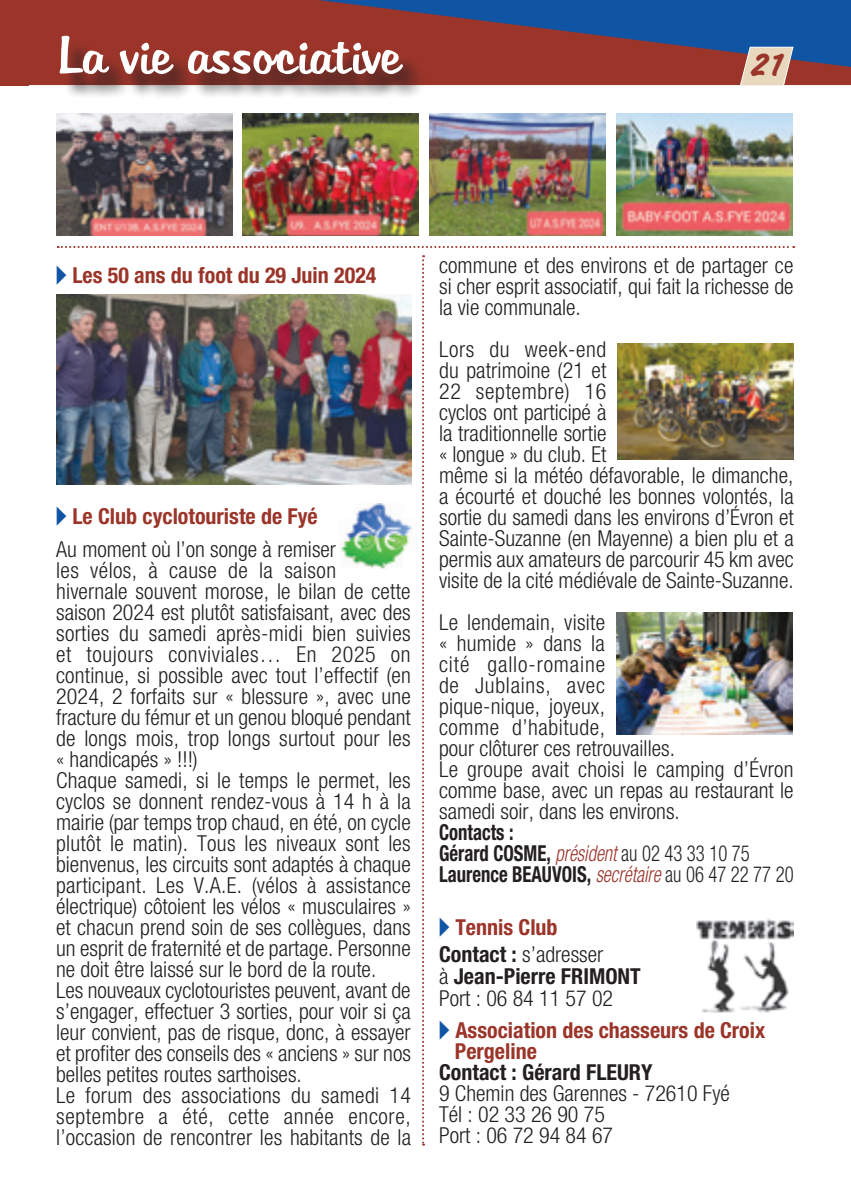
<style>
.page{position:relative;width:851px;height:1191px;background:#fff}
.page>*{position:absolute;margin:0;border:0;box-sizing:border-box;transform-origin:0 0}
.t1{font:52px "Hudson";color:#fff}
.t2{font:700 32px "Bellamy";color:#9b352a}
.t3{font:300 condensed 22px/21px "Helvetica Neue";color:#231f20}
.t4{font:700 condensed 22px/26.6px "Helvetica Neue";color:#9b352a}
.t5{font:700 condensed 22px/21px "Helvetica Neue";color:#231f20;scale:.85 1}
.t6{font:700 condensed 22px/22px "Helvetica Neue";color:#231f20}
.s1{font-family:"Newspaper Pi BT";font-weight:400;font-stretch:normal;color:#1055a4}
.s2{font-weight:700;color:#9b352a}
.s3{font-weight:300;font-style:italic;color:#9b352a}
.s4{font-weight:300}
.s5{color:#231f20}
.s6{font-weight:300;color:#231f20}
</style>
<div class="page">
<svg style="left:0;top:0;width:850px;height:85px;background:#6e3f51"></svg>
<div style="left:64px;top:39px;width:363px;height:60px;background:#231f20;opacity:.75"></div>
<svg style="left:739px;top:46px;width:55px;height:40px;background:#d0baaa"></svg>
<img style="left:616px;top:113px;width:176px;height:123px">
<img style="left:429px;top:113px;width:176px;height:123px">
<img style="left:242px;top:113px;width:176px;height:123px">
<img style="left:57px;top:113px;width:175px;height:122px">
<img style="left:57px;top:294px;width:354px;height:190px">
<img style="left:339px;top:503px;width:77px;height:66px">
<img style="left:617px;top:343px;width:176px;height:117px">
<img style="left:616px;top:612px;width:176px;height:122px">
<svg style="left:58px;top:246px;width:736px;height:2px"></svg>
<img style="left:696px;top:918px;width:97px;height:94px">
<svg style="left:422px;top:255px;width:2px;height:890px"></svg>
<h1 class="t1" style="left:57px;top:26px;width:345px">La vie associative</h1>
<h2 class="t2" style="left:749px;top:45px;width:36px">21</h2>
<p class="t4" style="left:56px;top:261px;width:322px"><span class="s1">V</span> Les 50 ans du foot du 29 Juin 2024</p>
<p class="t3" style="left:56px;top:500px;width:281px;line-height:32.4px"><span class="s1">V</span> <span class="s2">Le Club cyclotouriste de Fyé<br></span>Au moment où l’on songe à remiser</p>
<p class="t3" style="left:56px;top:559px;width:356px">les vélos, à cause de la saison hivernale souvent morose, le bilan de cette saison 2024 est plutôt satisfaisant, avec des sorties du samedi après-midi bien suivies et toujours conviviales… En 2025 on continue, si possible avec tout l’effectif (en 2024, 2 forfaits sur « blessure », avec une fracture du fémur et un genou bloqué pendant de longs mois, trop longs surtout pour les « handicapés » !!!)<br>Chaque samedi, si le temps le permet, les cyclos se donnent rendez-vous à 14 h à la mairie (par temps trop chaud, en été, on cycle plutôt le matin). Tous les niveaux sont les bienvenus, les circuits sont adaptés à chaque participant. Les V.A.E. (vélos à assistance électrique) côtoient les vélos « musculaires » et chacun prend soin de ses collègues, dans un esprit de fraternité et de partage. Personne ne doit être laissé sur le bord de la route.<br>Les nouveaux cyclotouristes peuvent, avant de s’engager, effectuer 3 sorties, pour voir si ça leur convient, pas de risque, donc, à essayer et profiter des conseils des « anciens » sur nos belles petites routes sarthoises.<br>Le forum des associations du samedi 14 septembre a été, cette année encore, l’occasion de rencontrer les habitants de la</p>
<p class="t3" style="left:439px;top:254px;width:356px;text-align:justify">commune et des environs et de partager ce si cher esprit associatif, qui fait la richesse de la vie communale.</p>
<p class="t3" style="left:439px;top:338px;width:356px">Lors du week-end<br>du patrimoine (21 et<br>22 septembre) 16<br>cyclos ont participé à<br>la traditionnelle sortie<br>« longue » du club. Et<br>même si la météo défavorable, le dimanche, a écourté et douché les bonnes volontés, la sortie du samedi dans les environs d’Évron et<br>Sainte-Suzanne (en Mayenne) a bien plu et a permis aux amateurs de parcourir 45 km avec visite de la cité médiévale de Sainte-Suzanne.</p>
<p class="t3" style="left:439px;top:612px;width:356px">Le lendemain, visite<br>« humide » dans la<br>cité gallo-romaine<br>de Jublains, avec<br>pique-nique, joyeux,<br>comme d’habitude,<br>pour clôturer ces retrouvailles.<br>Le groupe avait choisi le camping d’Évron comme base, avec un repas au restaurant le samedi soir, dans les environs.</p>
<p class="t5" style="left:439px;top:821px;width:418px">Contacts :<br>Gérard COSME, <span class="s3">président</span> <span class="s4">au 02 43 33 10 75<br></span>Laurence BEAUVOIS, <span class="s3">secrétaire</span> <span class="s4">au 06 47 22 77 20</span></p>
<p class="t4" style="left:439px;top:914px;width:166px"><span class="s1">V</span> Tennis Club<br><span class="s5">Contact :</span> <span class="s6">s’adresser</span></p>
<p class="t6" style="left:439px;top:965px;width:203px"><span class="s4">à</span> Jean-Pierre FRIMONT<br><span class="s4">Port : 06 84 11 57 02</span></p>
<p class="t4" style="left:455px;top:1019px;width:312px;line-height:21px;text-indent:-16px"><span class="s1">V</span> Association des chasseurs de Croix<br>Pergeline</p>
<p class="t6" style="left:439px;top:1061px;width:215px">Contact : Gérard FLEURY</p>
<p class="t3" style="left:439px;top:1083px;width:292px">9 Chemin des Garennes - 72610 Fyé<br>Tél : 02 33 26 90 75<br>Port : 06 72 94 84 67</p>
</div>
